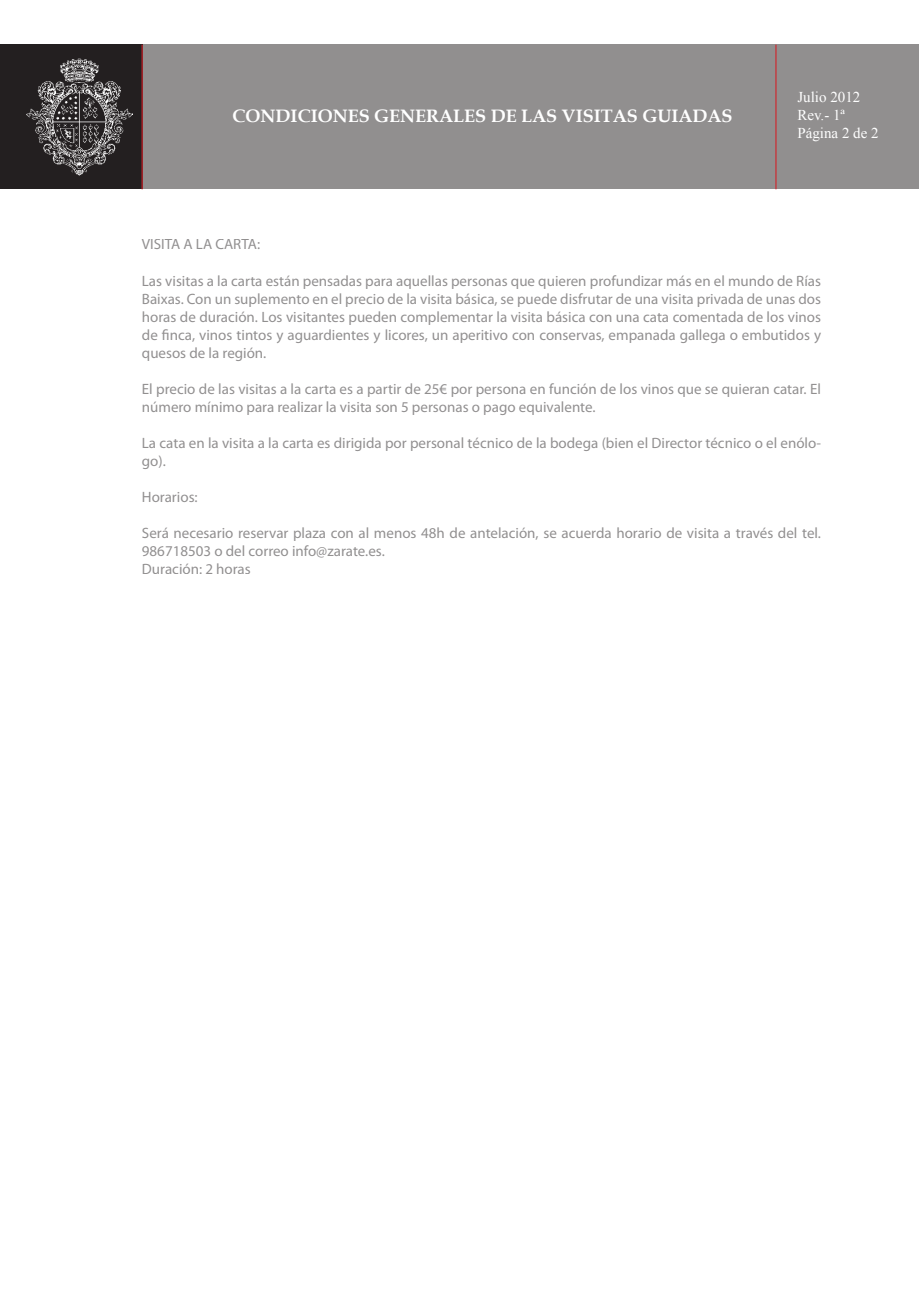
<style>
.page{position:relative;width:919px;height:1289px;background:#fff}
.page>*{position:absolute;margin:0;border:0;box-sizing:border-box;transform-origin:0 0}
.t1{font:700 18px "Book Antiqua";color:#fff}
.t2{font:15px/18px "Myriad Pro";color:#231f20}
.t3{font:15px "Times New Roman";color:#fff}
</style>
<div class="page">
<div style="left:13px;top:45px;width:905px;height:144px;background:#918f8f"></div>
<div style="left:0;top:45px;width:142px;height:144px;background:#231f20"></div>
<img style="left:27px;top:59px;width:106px;height:116px">
<hr style="left:141px;top:45px;width:2px;height:144px;background:#d1232a">
<hr style="left:775px;top:45px;width:1px;height:144px;background:#d1232a">
<p class="t1" style="left:233px;top:103px;width:501px">CONDICIONES GENERALES DE LAS VISITAS GUIADAS</p>
<p class="t3" style="left:797px;top:87px;width:64px">Julio 2012</p>
<p class="t3" style="left:797px;top:105px;width:49px">Rev.- 1ª</p>
<p class="t3" style="left:797px;top:123px;width:83px">Página 2 de 2</p>
<p class="t2" style="left:142px;top:235px;width:120px">VISITA A LA CARTA:</p>
<p class="t2" style="left:142px;top:271px;width:680px;text-align:justify">Las visitas a la carta están pensadas para aquellas personas que quieren profundizar más en el mundo de Rías Baixas. Con un suplemento en el precio de la visita básica, se puede disfrutar de una visita privada de unas dos horas de duración. Los visitantes pueden complementar la visita básica con una cata comentada de los vinos de finca, vinos tintos y aguardientes y licores, un aperitivo con conservas, empanada gallega o embutidos y quesos de la región.</p>
<p class="t2" style="left:142px;top:379px;width:680px">El precio de las visitas a la carta es a partir de 25€ por persona en función de los vinos que se quieran catar. El número mínimo para realizar la visita son 5 personas o pago equivalente.</p>
<p class="t2" style="left:142px;top:433px;width:680px">La cata en la visita a la carta es dirigida por personal técnico de la bodega (bien el Director técnico o el enólo&shy;go).</p>
<p class="t2" style="left:142px;top:487px;width:57px">Horarios:</p>
<p class="t2" style="left:142px;top:523px;width:680px">Será necesario reservar plaza con al menos 48h de antelación, se acuerda horario de visita a través del tel.<br>986718503 o del correo info@zarate.es.<br>Duración: 2 horas</p>
</div>
